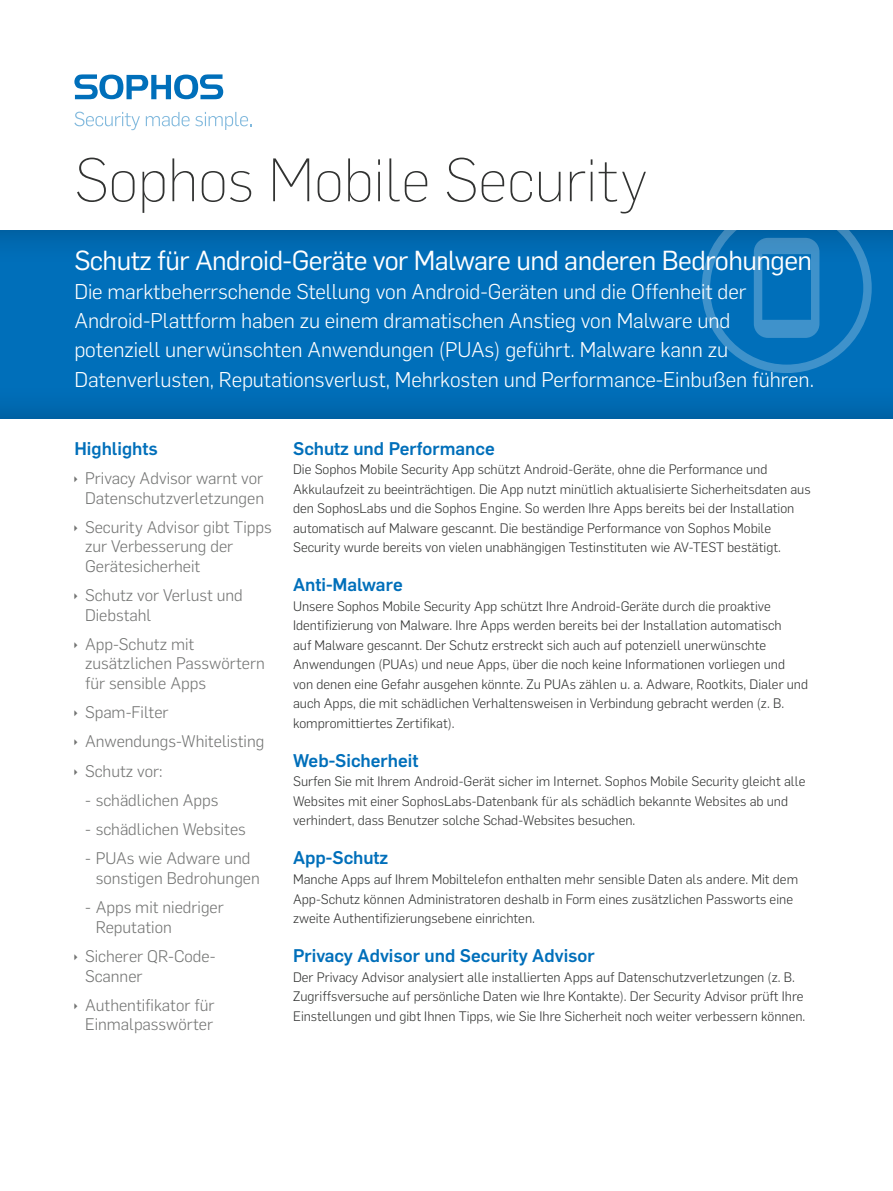
<style>
.page{position:relative;width:893px;height:1191px;background:#fff}
.page>*{position:absolute;margin:0;border:0;box-sizing:border-box;transform-origin:0 0}
.Title_2{font:200 60px "Flama";color:#323332}
.Intro_subheading{font:27px "Flama";letter-spacing:-.02em;color:#fff}
.Intro_copy{font:300 21px/29.2px "Flama";letter-spacing:-.005em;color:#fff}
.Subheading_1{font:500 18px "Flama";color:#006fba}
.t1{font:300 16.5px/19.5px "Flama";color:#737473}
.Body_Copy{font:300 13.5px/19.5px "Flama";color:#323332}
</style>
<div class="page">
<div style="left:0;top:229px;width:893px;height:190px;background:#231f20;opacity:.3"></div>
<svg style="left:702px;top:229px;width:170px;height:144px;background:#1277bc"></svg>
<svg style="left:74px;top:112px;width:66px;height:18px"></svg>
<svg style="left:146px;top:112px;width:105px;height:18px"></svg>
<svg style="left:74px;top:74px;width:149px;height:25px"></svg>
<p class="Title_2" style="left:74px;top:140px;width:575px">Sophos Mobile Security</p>
<p class="Intro_subheading" style="left:74px;top:241px;width:739px">Schutz für Android-Geräte vor Malware und anderen Bedrohungen</p>
<p class="Intro_copy" style="left:74px;top:275px;width:741px">Die marktbeherrschende Stellung von Android-Geräten und die Offenheit der Android-Plattform haben zu einem dramatischen Anstieg von Malware und potenziell unerwünschten Anwendungen (PUAs) geführt. Malware kann zu Datenverlusten, Reputationsverlust, Mehrkosten und Performance-Einbußen führen.</p>
<p class="Subheading_1" style="left:74px;top:435px;width:85px">Highlights</p>
<p class="t1" style="left:85px;top:467px;width:181px">Privacy Advisor warnt vor<br>Datenschutzverletzungen</p>
<p class="t1" style="left:85px;top:516px;width:188px">Security Advisor gibt Tipps zur Verbesserung der<br>Gerätesicherheit</p>
<p class="t1" style="left:85px;top:584px;width:159px">Schutz vor Verlust und<br>Diebstahl</p>
<p class="t1" style="left:85px;top:633px;width:181px">App-Schutz mit zusätzlichen Passwörtern für sensible Apps</p>
<p class="t1" style="left:85px;top:701px;width:85px">Spam-Filter</p>
<p class="t1" style="left:85px;top:731px;width:181px">Anwendungs-Whitelisting</p>
<p class="t1" style="left:85px;top:760px;width:79px">Schutz vor:</p>
<p class="t1" style="left:85px;top:789px;width:135px">- schädlichen Apps</p>
<p class="t1" style="left:85px;top:818px;width:162px">- schädlichen Websites</p>
<p class="t1" style="left:96px;top:848px;width:166px;text-indent:-11px">- PUAs wie Adware und sonstigen Bedrohungen</p>
<p class="t1" style="left:96px;top:896px;width:130px;text-indent:-11px">- Apps mit niedriger<br>Reputation</p>
<p class="t1" style="left:85px;top:945px;width:132px">Sicherer QR-Code-<br>Scanner</p>
<p class="t1" style="left:85px;top:994px;width:131px">Authentifikator für<br>Einmalpasswörter</p>
<p class="Subheading_1" style="left:293px;top:435px;width:203px">Schutz und Performance</p>
<p class="Body_Copy" style="left:293px;top:459px;width:519px">Die Sophos Mobile Security App schützt Android-Geräte, ohne die Performance und Akkulaufzeit zu beeinträchtigen. Die App nutzt minütlich aktualisierte Sicherheitsdaten aus den SophosLabs und die Sophos Engine. So werden Ihre Apps bereits bei der Installation automatisch auf Malware gescannt. Die beständige Performance von Sophos Mobile Security wurde bereits von vielen unabhängigen Testinstituten wie AV-TEST bestätigt.</p>
<p class="Subheading_1" style="left:293px;top:572px;width:111px">Anti-Malware</p>
<p class="Body_Copy" style="left:293px;top:595px;width:517px">Unsere Sophos Mobile Security App schützt Ihre Android-Geräte durch die proaktive Identifizierung von Malware. Ihre Apps werden bereits bei der Installation automatisch<br>auf Malware gescannt. Der Schutz erstreckt sich auch auf potenziell unerwünschte Anwendungen (PUAs) und neue Apps, über die noch keine Informationen vorliegen und von denen eine Gefahr ausgehen könnte. Zu PUAs zählen u. a. Adware, Rootkits, Dialer und auch Apps, die mit schädlichen Verhaltensweisen in Verbindung gebracht werden (z. B. kompromittiertes Zertifikat).</p>
<p class="Subheading_1" style="left:293px;top:747px;width:127px">Web-Sicherheit</p>
<p class="Body_Copy" style="left:293px;top:771px;width:514px">Surfen Sie mit Ihrem Android-Gerät sicher im Internet. Sophos Mobile Security gleicht alle<br>Websites mit einer SophosLabs-Datenbank für als schädlich bekannte Websites ab und verhindert, dass Benutzer solche Schad-Websites besuchen.</p>
<p class="Subheading_1" style="left:293px;top:845px;width:97px">App-Schutz</p>
<p class="Body_Copy" style="left:293px;top:868px;width:507px">Manche Apps auf Ihrem Mobiltelefon enthalten mehr sensible Daten als andere. Mit dem<br>App-Schutz können Administratoren deshalb in Form eines zusätzlichen Passworts eine zweite Authentifizierungsebene einrichten.</p>
<p class="Subheading_1" style="left:293px;top:942px;width:303px">Privacy Advisor und Security Advisor</p>
<p class="Body_Copy" style="left:293px;top:966px;width:514px">Der Privacy Advisor analysiert alle installierten Apps auf Datenschutzverletzungen (z. B.<br>Zugriffsversuche auf persönliche Daten wie Ihre Kontakte). Der Security Advisor prüft Ihre<br>Einstellungen und gibt Ihnen Tipps, wie Sie Ihre Sicherheit noch weiter verbessern können.</p>
</div>
